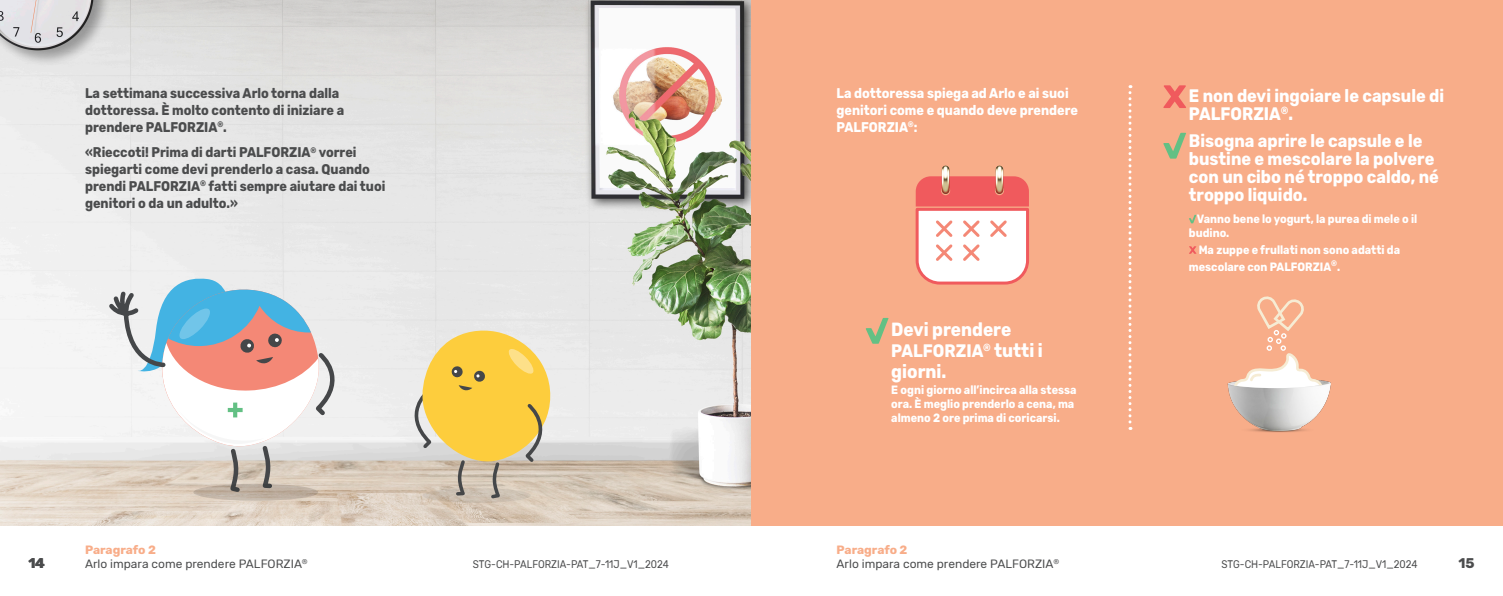
<style>
.page{position:relative;width:1503px;height:596px;background:#fff}
.page>*{position:absolute;margin:0;border:0;box-sizing:border-box;transform-origin:0 0}
.t1{font:700 19px "Rubik";color:#fff;scale:.9 1}
.t2{font:700 18px/18px "Rubik";color:#fff;scale:.9 1}
.t3{font:700 14px/16.8px "Rubik";color:#4b4c4d;scale:.9 1}
.t4{font:700 14px/16.8px "Rubik";color:#fff;scale:.9 1}
.t5{font:700 14px "Rubik";color:#4b4c4d}
.t6{font:700 12px/14px "Rubik";color:#fff;scale:.9 1}
.t7{font:12px/14px "Rubik";color:#4b4c4d}
.t8{font:11px "Rubik";color:#4b4c4d;scale:.9 1}
.t9{font:10px "Rubik";color:#4b4c4d;scale:.9 1}
.s1{font-size:19px}
.s2{font-weight:700;color:#f8ad89}
</style>
<div class="page">
<img style="left:0;top:0;width:751px;height:524px">
<svg style="left:422px;top:487px;width:109px;height:15px"></svg>
<svg style="left:401px;top:328px;width:154px;height:172px;background:#e6cd85"></svg>
<svg style="left:137px;top:276px;width:182px;height:12px"></svg>
<svg style="left:105px;top:288px;width:243px;height:207px"></svg>
<svg style="left:193px;top:483px;width:125px;height:17px;background:#b8aa9c"></svg>
<div style="left:751px;top:0;width:751px;height:524px;background:#f8ad89"></div>
<svg style="left:1128px;top:85px;width:3px;height:344px"></svg>
<svg style="left:1189px;top:215px;width:7px;height:8px"></svg>
<svg style="left:1189px;top:246px;width:7px;height:7px"></svg>
<img style="left:941px;top:165px;width:8px;height:11px">
<img style="left:995px;top:165px;width:8px;height:11px">
<svg style="left:915px;top:176px;width:114px;height:109px;background:#f7bcb9"></svg>
<img style="left:1227px;top:380px;width:104px;height:52px">
<svg style="left:1231px;top:296px;width:93px;height:92px"></svg>
<svg style="left:1163px;top:85px;width:23px;height:23px"></svg>
<svg style="left:865px;top:318px;width:23px;height:25px"></svg>
<svg style="left:1163px;top:133px;width:23px;height:25px"></svg>
<p class="t3" style="left:85px;top:85px;width:289px">La settimana successiva Arlo torna dalla dottoressa. È molto contento di iniziare a prendere PALFORZIA<sup>®</sup>.</p>
<p class="t3" style="left:85px;top:144px;width:335px">«Rieccoti! Prima di darti PALFORZIA<sup>®</sup> vorrei spiegarti come devi prenderlo a casa. Quando prendi PALFORZIA<sup>®</sup> fatti sempre aiutare dai tuoi genitori o da un adulto.»</p>
<p class="t4" style="left:836px;top:85px;width:270px">La dottoressa spiega ad Arlo e ai suoi genitori come e quando deve prendere<br>PALFORZIA<sup>®</sup>:</p>
<h1 class="t1" style="left:891px;top:318px;width:135px">Devi prendere</h1>
<p class="t2" style="left:891px;top:342px;width:170px">PALFORZIA<sup>®</sup> <span class="s1">tutti i</span></p>
<h1 class="t1" style="left:891px;top:360px;width:63px">giorni.</h1>
<p class="t6" style="left:891px;top:383px;width:207px">E ogni giorno all’incirca alla stessa ora. È meglio prenderlo a cena, ma almeno 2 ore prima di coricarsi.</p>
<p class="t2" style="left:1188px;top:87px;width:285px">E non devi ingoiare le capsule di<br>PALFORZIA<sup>®</sup>.</p>
<p class="t2" style="left:1188px;top:132px;width:279px">Bisogna aprire le capsule e le bustine e mescolare la polvere con un cibo né troppo caldo, né troppo liquido.</p>
<p class="t6" style="left:1188px;top:212px;width:255px;text-indent:8px">Vanno bene lo yogurt, la purea di mele o il budino.</p>
<p class="t6" style="left:1188px;top:241px;width:236px;line-height:16.8px;text-indent:10px">Ma zuppe e frullati non sono adatti da mescolare con PALFORZIA<sup>®</sup>.</p>
<p class="t7" style="left:85px;top:542px;width:224px"><span class="s2">Paragrafo 2<br></span>Arlo impara come prendere PALFORZIA<sup>®</sup></p>
<p class="t7" style="left:836px;top:542px;width:224px"><span class="s2">Paragrafo 2<br></span>Arlo impara come prendere PALFORZIA<sup>®</sup></p>
<p class="t7" style="left:1226px;top:556px;width:193px">PALFORZIA Booklet 7–11_CH_V1.0</p>
<p class="t5" style="left:1458px;top:554px;width:18px">15</p>
<p class="t5" style="left:28px;top:554px;width:18px">14</p>
<p class="t8" style="left:473px;top:557px;width:219px">STG-CH-PALFORZIA-PAT_7-11J_V1_2024</p>
<p class="t7" style="left:475px;top:556px;width:193px">PALFORZIA Booklet 7–11_CH_V1.0</p>
<p class="t9" style="left:488px;top:558px;width:200px">STG-CH-PALFORZIA-PAT_7-11J_V1_2024</p>
<p class="t8" style="left:1221px;top:558px;width:219px">STG-CH-PALFORZIA-PAT_7-11J_V1_2024</p>
</div>
